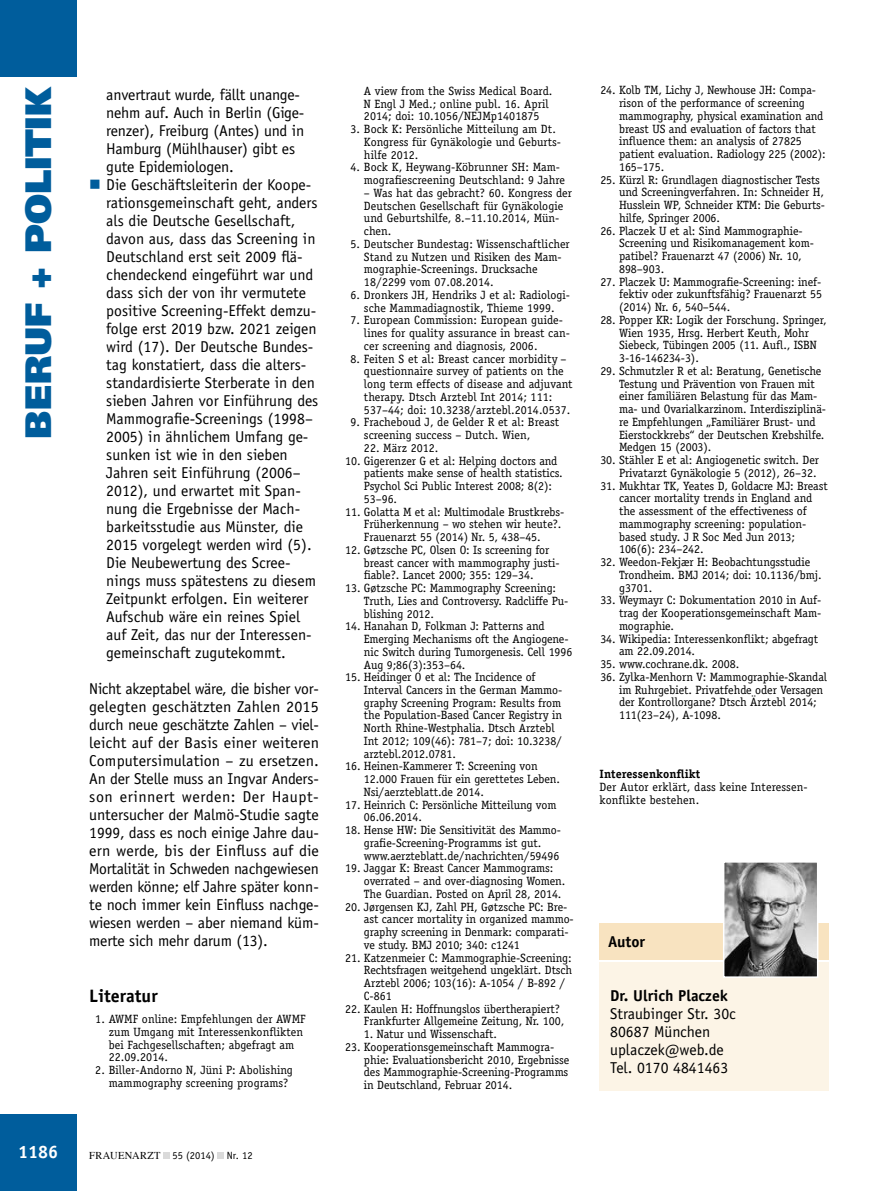
<style>
.page{position:relative;width:893px;height:1191px;background:#fff}
.page>*{position:absolute;margin:0;border:0;box-sizing:border-box;transform-origin:0 0}
.t1{font:900 36.75px "Frutiger LT Std";letter-spacing:-.005em;color:#005d9c}
.t2{font:700 18px "Officina Sans Std";letter-spacing:.005em;color:#000}
.t3{font:700 18px "Officina Sans Std";color:#fff}
.t4{font:15.75px/18px "Officina Sans Std";color:#000}
.t5{font:700 15.75px "Officina Sans Std";color:#000}
.t6{font:12px/12.8px "Officina Serif Std";letter-spacing:-.005em;color:#000}
.t7{font:700 12px "Officina Serif Std";letter-spacing:.005em;color:#000}
.t8{font:10.5px "Officina Sans Std";letter-spacing:.005em;color:#000}
.s1{font-family:"Times"}
</style>
<div class="page">
<div style="left:0;top:1114px;width:77px;height:77px;background:#005d9c"></div>
<div style="left:0;top:0;width:77px;height:77px;background:#005d9c"></div>
<div style="left:600px;top:962px;width:229px;height:128px;background:#fcf4e6"></div>
<div style="left:600px;top:923px;width:229px;height:36px;background:#f8e3c0"></div>
<svg style="left:722px;top:862px;width:97px;height:116px;background:#90908f"></svg>
<svg style="left:163px;top:1152px;width:6px;height:6px"></svg>
<div style="left:217px;top:1152px;width:7px;height:6px;background:#dadada"></div>
<h1 class="t1" style="left:16px;top:438px;width:354px;rotate:-90deg">BERUF + POLITIK</h1>
<p class="t4" style="left:106px;top:86px;width:214px">anvertraut wurde, fällt unange&shy;nehm auf. Auch in Berlin (Gige&shy;renzer), Freiburg (Antes) und in<br>Hamburg (Mühlhauser) gibt es gute Epidemiologen.<br>Die Geschäftsleiterin der Koope&shy;rationsgemeinschaft geht, anders als die Deutsche Gesellschaft, davon aus, dass das Screening in<br>Deutschland erst seit 2009 flä&shy;chendeckend eingeführt war und dass sich der von ihr vermutete positive Screening-Effekt demzu&shy;folge erst 2019 bzw. 2021 zeigen wird (17). Der Deutsche Bundes&shy;tag konstatiert, dass die alters&shy;standardisierte Sterberate in den sieben Jahren vor Einführung des<br>Mammografie-Screenings (1998–<br>2005) in ähnlichem Umfang ge&shy;sunken ist wie in den sieben<br>Jahren seit Einführung (2006–<br>2012), und erwartet mit Span&shy;nung die Ergebnisse der Mach&shy;barkeitsstudie aus Münster, die<br>2015 vorgelegt werden wird (5).<br>Die Neubewertung des Scree&shy;nings muss spätestens zu diesem<br>Zeitpunkt erfolgen. Ein weiterer<br>Aufschub wäre ein reines Spiel auf Zeit, das nur der Interessen&shy;gemeinschaft zugutekommt.</p>
<p class="t4" style="left:89px;top:680px;width:231px;text-align:justify">Nicht akzeptabel wäre, die bisher vor&shy;gelegten geschätzten Zahlen 2015 durch neue geschätzte Zahlen – viel&shy;leicht auf der Basis einer weiteren Computersimulation – zu ersetzen.<br>An der Stelle muss an Ingvar Anders&shy;son erinnert werden: Der Haupt&shy;untersucher der Malmö-Studie sagte 1999, dass es noch einige Jahre dau&shy;ern werde, bis der Einfluss auf die Mortalität in Schweden nachgewiesen werden könne; elf Jahre später konn&shy;te noch immer kein Einfluss nachge&shy;wiesen werden – aber niemand küm&shy;merte sich mehr darum (13).</p>
<h2 class="t2" style="left:89px;top:984px;width:70px">Literatur</h2>
<p class="t6" style="left:109px;top:1012px;width:198px;text-indent:-14px">1. AWMF online: Empfehlungen der AWMF zum Umgang mit Interessenkonflikten bei Fachgesellschaften; abgefragt am<br>22.09.2014.</p>
<p class="t6" style="left:109px;top:1063px;width:186px;text-indent:-14px">2. Biller-Andorno N, Jüni P: Abolishing mammography screening programs?</p>
<h2 class="t3" style="left:18px;top:1140px;width:42px">1186</h2>
<p class="t8" style="left:89px;top:1149px;width:165px"><span class="s1">FRAUENARZT</span> 55 (2014) Nr. 12</p>
<p class="t6" style="left:364px;top:84px;width:190px">A view from the Swiss Medical Board.<br>N Engl J Med.; online publ. 16. April<br>2014; doi: 10.1056/NEJMp1401875</p>
<p class="t6" style="left:364px;top:123px;width:199px;text-indent:-14px">3. Bock K: Persönliche Mitteilung am Dt.<br>Kongress für Gynäkologie und Geburts&shy;hilfe 2012.</p>
<p class="t6" style="left:364px;top:161px;width:203px;text-indent:-14px">4. Bock K, Heywang-Köbrunner SH: Mam&shy;mografiescreening Deutschland: 9 Jahre</p>
<p class="t6" style="left:364px;top:186px;width:210px">– Was hat das gebracht? 60. Kongress der<br>Deutschen Gesellschaft für Gynäkologie und Geburtshilfe, 8.–11.10.2014, Mün&shy;chen.</p>
<p class="t6" style="left:364px;top:237px;width:207px;text-indent:-14px">5. Deutscher Bundestag: Wissenschaftlicher Stand zu Nutzen und Risiken des Mam&shy;mographie-Screenings. Drucksache 18/2299 vom 07.08.2014.</p>
<p class="t6" style="left:350px;top:288px;width:221px;text-align:center">6. Dronkers JH, Hendriks J et al: Radiologi&shy;sche Mammadiagnostik, Thieme 1999.</p>
<p class="t6" style="left:364px;top:314px;width:208px;text-indent:-14px">7. European Commission: European guide&shy;lines for quality assurance in breast can&shy;cer screening and diagnosis, 2006.</p>
<p class="t6" style="left:364px;top:352px;width:210px;text-indent:-14px">8. Feiten S et al: Breast cancer morbidity – questionnaire survey of patients on the long term effects of disease and adjuvant therapy. Dtsch Arztebl Int 2014; 111:<br>537–44; doi: 10.3238/arztebl.2014.0537.</p>
<p class="t6" style="left:364px;top:416px;width:197px;text-indent:-14px">9. Fracheboud J, de Gelder R et al: Breast screening success – Dutch. Wien,</p>
<p class="t6" style="left:364px;top:441px;width:76px">22. März 2012.</p>
<p class="t6" style="left:364px;top:454px;width:200px;text-indent:-19px">10. Gigerenzer G et al: Helping doctors and patients make sense of health statistics.<br>Psychol Sci Public Interest 2008; 8(2):<br>53–96.</p>
<p class="t6" style="left:364px;top:505px;width:202px;text-indent:-19px">11. Golatta M et al: Multimodale Brustkrebs-<br>Früherkennung – wo stehen wir heute?.<br>Frauenarzt 55 (2014) Nr. 5, 438–45.</p>
<p class="t6" style="left:364px;top:543px;width:197px;text-indent:-19px">12. Gøtzsche PC, Olsen O: Is screening for breast cancer with mammography justi&shy;fiable?. Lancet 2000; 355: 129–34.</p>
<p class="t6" style="left:364px;top:581px;width:206px;text-indent:-19px">13. Gøtzsche PC: Mammography Screening:<br>Truth, Lies and Controversy. Radcliffe Pu&shy;blishing 2012.</p>
<p class="t6" style="left:364px;top:620px;width:210px;text-indent:-19px">14. Hanahan D, Folkman J: Patterns and Emerging Mechanisms oft the Angiogene&shy;nic Switch during Tumorgenesis. Cell 1996<br>Aug 9;86(3):353–64.</p>
<p class="t6" style="left:364px;top:671px;width:200px;text-indent:-19px">15. Heidinger O et al: The Incidence of Interval Cancers in the German Mammo&shy;graphy Screening Program: Results from the Population-Based Cancer Registry in North Rhine-Westphalia. Dtsch Arztebl Int 2012; 109(46): 781–7; doi: 10.3238/ arztebl.2012.0781.</p>
<p class="t6" style="left:364px;top:760px;width:198px;text-indent:-19px">16. Heinen-Kammerer T: Screening von<br>12.000 Frauen für ein gerettetes Leben.<br>Nsi/aerzteblatt.de 2014.</p>
<p class="t6" style="left:364px;top:798px;width:194px;text-indent:-19px">17. Heinrich C: Persönliche Mitteilung vom<br>06.06.2014.</p>
<p class="t6" style="left:364px;top:824px;width:198px;text-indent:-19px">18. Hense HW: Die Sensitivität des Mammo&shy;grafie-Screening-Programms ist gut. www.aerzteblatt.de/nachrichten/59496</p>
<p class="t6" style="left:364px;top:862px;width:203px;text-indent:-19px">19. Jaggar K: Breast Cancer Mammograms: overrated – and over-diagnosing Women.<br>The Guardian. Posted on April 28, 2014.</p>
<p class="t6" style="left:364px;top:900px;width:211px;text-indent:-19px">20. Jørgensen KJ, Zahl PH, Gøtzsche PC: Bre&shy;ast cancer mortality in organized mammo&shy;graphy screening in Denmark: comparati&shy;ve study. BMJ 2010; 340: c1241</p>
<p class="t6" style="left:364px;top:951px;width:210px;text-indent:-19px">21. Katzenmeier C: Mammographie-Screening:<br>Rechtsfragen weitgehend ungeklärt. Dtsch Arztebl 2006; 103(16): A-1054 / B-892 / C-861</p>
<p class="t6" style="left:364px;top:1002px;width:202px;text-indent:-19px">22. Kaulen H: Hoffnungslos übertherapiert?<br>Frankfurter Allgemeine Zeitung, Nr. 100,</p>
<p class="t6" style="left:364px;top:1027px;width:135px">1. Natur und Wissenschaft.</p>
<p class="t6" style="left:364px;top:1040px;width:207px;text-indent:-19px">23. Kooperationsgemeinschaft Mammogra&shy;phie: Evaluationsbericht 2010, Ergebnisse des Mammographie-Screening-Programms in Deutschland, Februar 2014.</p>
<p class="t6" style="left:619px;top:84px;width:208px;text-indent:-19px">24. Kolb TM, Lichy J, Newhouse JH: Compa&shy;rison of the performance of screening mammography, physical examination and breast US and evaluation of factors that influence them: an analysis of 27825 patient evaluation. Radiology 225 (2002):<br>165–175.</p>
<p class="t6" style="left:619px;top:173px;width:207px;text-indent:-19px">25. Kürzl R: Grundlagen diagnostischer Tests und Screeningverfahren. In: Schneider H, Husslein WP, Schneider KTM: Die Geburts&shy;hilfe, Springer 2006.</p>
<p class="t6" style="left:619px;top:224px;width:196px;text-indent:-19px">26. Placzek U et al: Sind Mammographie-<br>Screening und Risikomanagement kom&shy;patibel? Frauenarzt 47 (2006) Nr. 10,<br>898–903.</p>
<p class="t6" style="left:619px;top:275px;width:205px;text-align:justify;text-indent:-19px">27. Placzek U: Mammografie-Screening: inef&shy;fektiv oder zukunftsfähig? Frauenarzt 55 (2014) Nr. 6, 540–544.</p>
<p class="t6" style="left:619px;top:313px;width:209px;text-indent:-19px">28. Popper KR: Logik der Forschung. Springer, Wien 1935, Hrsg. Herbert Keuth, Mohr Siebeck, Tübingen 2005 (11. Aufl., ISBN 3-16-146234-3).</p>
<p class="t6" style="left:619px;top:364px;width:208px;text-indent:-19px">29. Schmutzler R et al: Beratung, Genetische Testung und Prävention von Frauen mit einer familiären Belastung für das Mam&shy;ma- und Ovarialkarzinom. Interdisziplinä&shy;re Empfehlungen „Familiärer Brust- und Eierstockkrebs“ der Deutschen Krebshilfe.<br>Medgen 15 (2003).</p>
<p class="t6" style="left:600px;top:453px;width:220px;text-align:right">30. Stähler E et al: Angiogenetic switch. Der<br>Privatarzt Gynäkologie 5 (2012), 26–32.</p>
<p class="t6" style="left:619px;top:479px;width:210px;text-indent:-19px">31. Mukhtar TK, Yeates D, Goldacre MJ: Breast cancer mortality trends in England and the assessment of the effectiveness of mammography screening: population&shy;based study. J R Soc Med Jun 2013; 106(6): 234–242.</p>
<p class="t6" style="left:619px;top:555px;width:204px;text-indent:-19px">32. Weedon-Fekjær H: Beobachtungsstudie<br>Trondheim. BMJ 2014; doi: 10.1136/bmj. g3701.</p>
<p class="t6" style="left:619px;top:594px;width:204px;text-align:justify;text-indent:-19px">33. Weymayr C: Dokumentation 2010 in Auf&shy;trag der Kooperationsgemeinschaft Mam&shy;mographie.</p>
<p class="t6" style="left:619px;top:632px;width:201px;text-indent:-19px">34. Wikipedia: Interessenkonflikt; abgefragt am 22.09.2014.</p>
<p class="t6" style="left:600px;top:657px;width:140px">35. www.cochrane.dk. 2008.</p>
<p class="t6" style="left:619px;top:670px;width:210px;text-indent:-19px">36. Zylka-Menhorn V: Mammographie-Skandal im Ruhrgebiet. Privatfehde oder Versagen der Kontrollorgane? Dtsch Ärztebl 2014; 111(23–24), A-1098.</p>
<p class="t7" style="left:600px;top:766px;width:102px">Interessenkonflikt</p>
<p class="t6" style="left:600px;top:780px;width:208px">Der Autor erklärt, dass keine Interessen&shy;konflikte bestehen.</p>
<h3 class="t5" style="left:608px;top:931px;width:39px">Autor</h3>
<h3 class="t5" style="left:610px;top:986px;width:119px">Dr. Ulrich Placzek</h3>
<h3 class="t4" style="left:610px;top:1005px;width:127px">Straubinger Str. 30c<br>80687 München uplaczek@web.de<br>Tel. 0170 4841463</h3>
</div>
